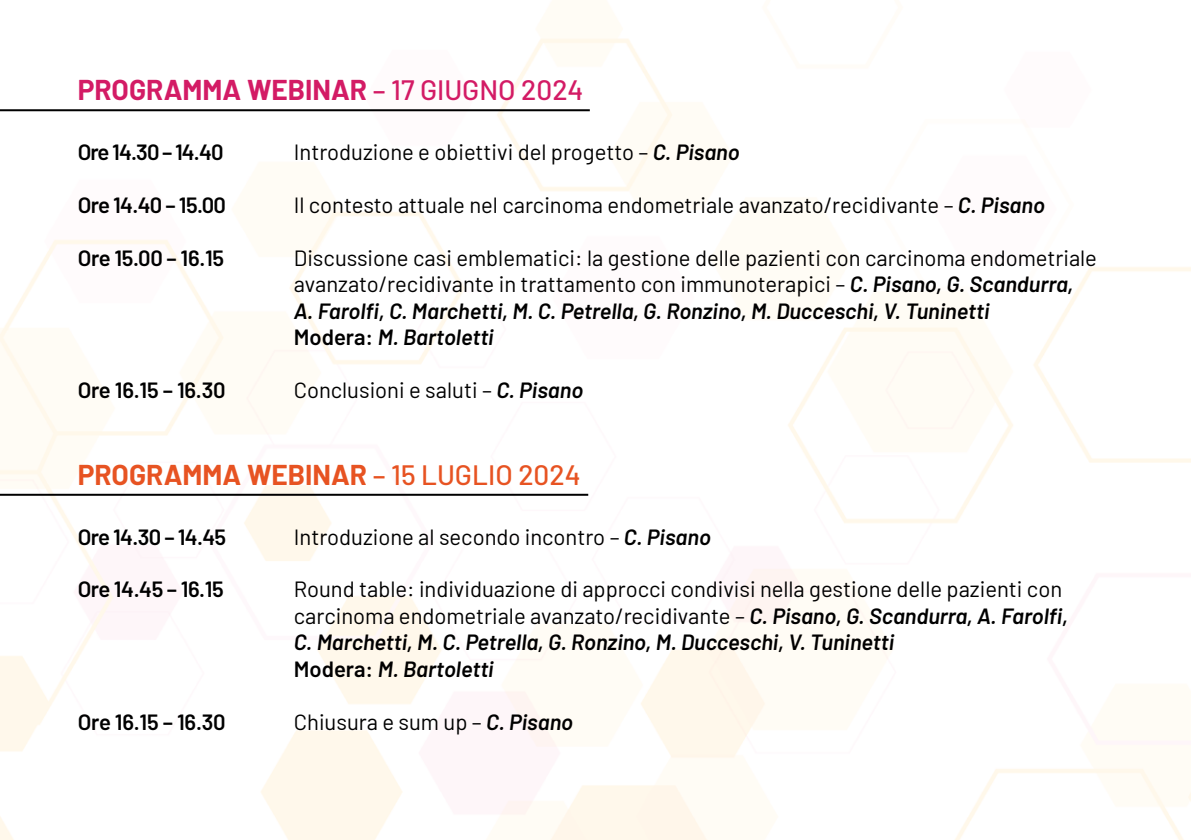
<style>
.page{position:relative;width:1191px;height:840px;background:#fff}
.page>*{position:absolute;margin:0;border:0;box-sizing:border-box;transform-origin:0 0}
.t1{font:700 28px "Barlow";color:#d31b65}
.t2{font:700 28px "Barlow";color:#e75322}
.t3{font:22px/26.4px "Barlow";color:#000}
.t4{font:600 22px "Barlow";letter-spacing:-.02em;color:#000}
.t5{font:600 22px "Barlow";letter-spacing:-.04em;color:#000}
.s1{font-weight:500}
.s2{font-weight:600;font-style:italic}
.s3{font-weight:600}
</style>
<div class="page">
<img style="left:0;top:38px;width:1191px;height:801px">
<hr style="left:0;top:493px;width:588px;height:2px;background:#000">
<hr style="left:0;top:109px;width:590px;height:2px;background:#000">
<p class="t1" style="left:78px;top:69px;width:507px">PROGRAMMA WEBINAR <span class="s1">– 17 GIUGNO 2024</span></p>
<p class="t5" style="left:78px;top:136px;width:147px">Ore 14.30 – 14.40</p>
<p class="t3" style="left:294px;top:137px;width:447px">Introduzione e obiettivi del progetto – <span class="s2">C. Pisano</span></p>
<p class="t4" style="left:78px;top:189px;width:150px">Ore 14.40 – 15.00</p>
<p class="t3" style="left:294px;top:190px;width:752px">Il contesto attuale nel carcinoma endometriale avanzato/recidivante – <span class="s2">C. Pisano</span></p>
<p class="t4" style="left:78px;top:242px;width:148px">Ore 15.00 – 16.15</p>
<p class="t3" style="left:294px;top:243px;width:804px">Discussione casi emblematici: la gestione delle pazienti con carcinoma endometriale avanzato/recidivante in trattamento con immunoterapici – <span class="s2">C. Pisano, G. Scandurra, A. Farolfi, C. Marchetti, M. C. Petrella, G. Ronzino, M. Ducceschi, V. Tuninetti<br></span><span class="s3">Modera:</span> <span class="s2">M. Bartoletti</span></p>
<p class="t4" style="left:78px;top:374px;width:149px">Ore 16.15 – 16.30</p>
<p class="t3" style="left:294px;top:375px;width:291px">Conclusioni e saluti – <span class="s2">C. Pisano</span></p>
<p class="t2" style="left:78px;top:453px;width:504px">PROGRAMMA WEBINAR <span class="s1">– 15 LUGLIO 2024</span></p>
<p class="t4" style="left:78px;top:520px;width:150px">Ore 14.30 – 14.45</p>
<p class="t3" style="left:294px;top:521px;width:418px">Introduzione al secondo incontro – <span class="s2">C. Pisano</span></p>
<p class="t4" style="left:78px;top:573px;width:148px">Ore 14.45 – 16.15</p>
<p class="t3" style="left:294px;top:574px;width:776px">Round table: individuazione di approcci condivisi nella gestione delle pazienti con carcinoma endometriale avanzato/recidivante – <span class="s2">C. Pisano, G. Scandurra, A. Farolfi, C. Marchetti, M. C. Petrella, G. Ronzino, M. Ducceschi, V. Tuninetti<br></span><span class="s3">Modera:</span> <span class="s2">M. Bartoletti</span></p>
<p class="t4" style="left:78px;top:705px;width:149px">Ore 16.15 – 16.30</p>
<p class="t3" style="left:294px;top:706px;width:281px">Chiusura e sum up – <span class="s2">C. Pisano</span></p>
</div>
